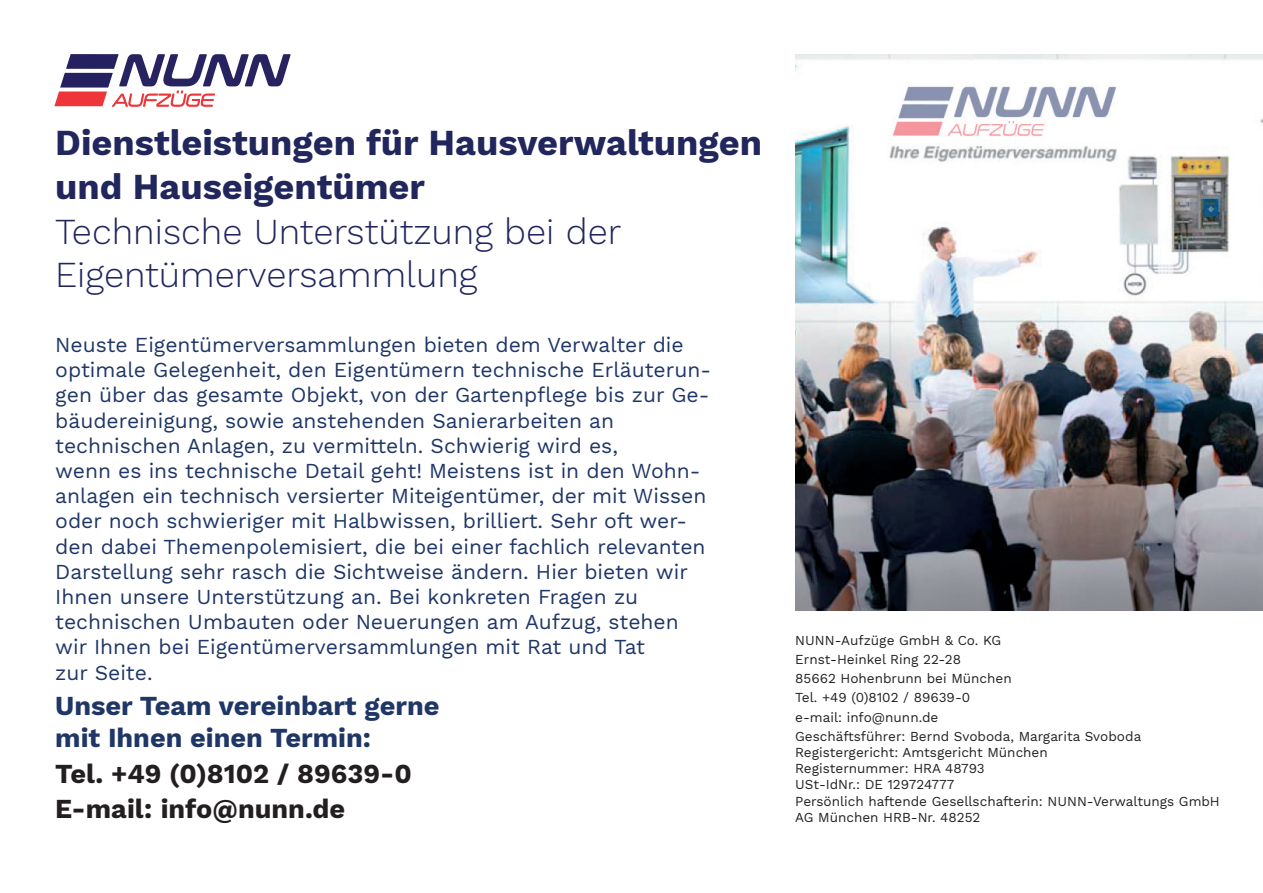
<style>
.page{position:relative;width:1263px;height:893px;background:#fff}
.page>*{position:absolute;margin:0;border:0;box-sizing:border-box;transform-origin:0 0}
.t1{font:700 36px/43.2px "Work Sans";color:#21265d}
.t2{font:300 36px/43.2px "Work Sans";color:#21265d}
.t3{font:700 27px/32.4px "Work Sans";color:#1f3666}
.t4{font:700 27px/35.4px "Work Sans";color:#231f20}
.t5{font:21px/25.2px "Work Sans";color:#1f3666}
.t6{font:13.5px/19.2px "Work Sans";color:#231f20}
</style>
<div class="page">
<svg style="left:54px;top:54px;width:237px;height:52px"></svg>
<img style="left:795px;top:54px;width:468px;height:557px">
<h1 class="t1" style="left:55px;top:123px;width:708px">Dienstleistungen für Hausverwaltungen und Hauseigentümer</h1>
<h1 class="t2" style="left:55px;top:212px;width:568px">Technische Unterstützung bei der<br>Eigentümerversammlung</h1>
<p class="t5" style="left:55px;top:333px;width:657px">Neuste Eigentümerversammlungen bieten dem Verwalter die optimale Gelegenheit, den Eigentümern technische Erläuterun&shy;gen über das gesamte Objekt, von der Gartenpflege bis zur Ge&shy;bäudereinigung, sowie anstehenden Sanierarbeiten an technischen Anlagen, zu vermitteln. Schwierig wird es,<br>wenn es ins technische Detail geht! Meistens ist in den Wohn&shy;anlagen ein technisch versierter Miteigentümer, der mit Wissen oder noch schwieriger mit Halbwissen, brilliert. Sehr oft wer&shy;den dabei Themenpolemisiert, die bei einer fachlich relevanten Darstellung sehr rasch die Sichtweise ändern. Hier bieten wir Ihnen unsere Unterstützung an. Bei konkreten Fragen zu technischen Umbauten oder Neuerungen am Aufzug, stehen wir Ihnen bei Eigentümerversammlungen mit Rat und Tat<br>zur Seite.</p>
<p class="t3" style="left:55px;top:691px;width:386px">Unser Team vereinbart gerne mit Ihnen einen Termin:</p>
<p class="t4" style="left:55px;top:757px;width:358px">Tel. +49 (0)8102 / 89639-0<br>E-mail: info@nunn.de</p>
<p class="t6" style="left:795px;top:631px;width:348px">NUNN-Aufzüge GmbH &amp; Co. KG<br>Ernst-Heinkel Ring 22-28<br>85662 Hohenbrunn bei München<br>Tel. +49 (0)8102 / 89639-0<br>e-mail: info@nunn.de<br>Geschäftsführer: Bernd Svoboda, Margarita Svoboda</p>
<p class="t6" style="left:795px;top:745px;width:426px;line-height:16.2px">Registergericht: Amtsgericht München<br>Registernummer: HRA 48793<br>USt-IdNr.: DE 129724777<br>Persönlich haftende Gesellschafterin: NUNN-Verwaltungs GmbH AG München HRB-Nr. 48252</p>
</div>
